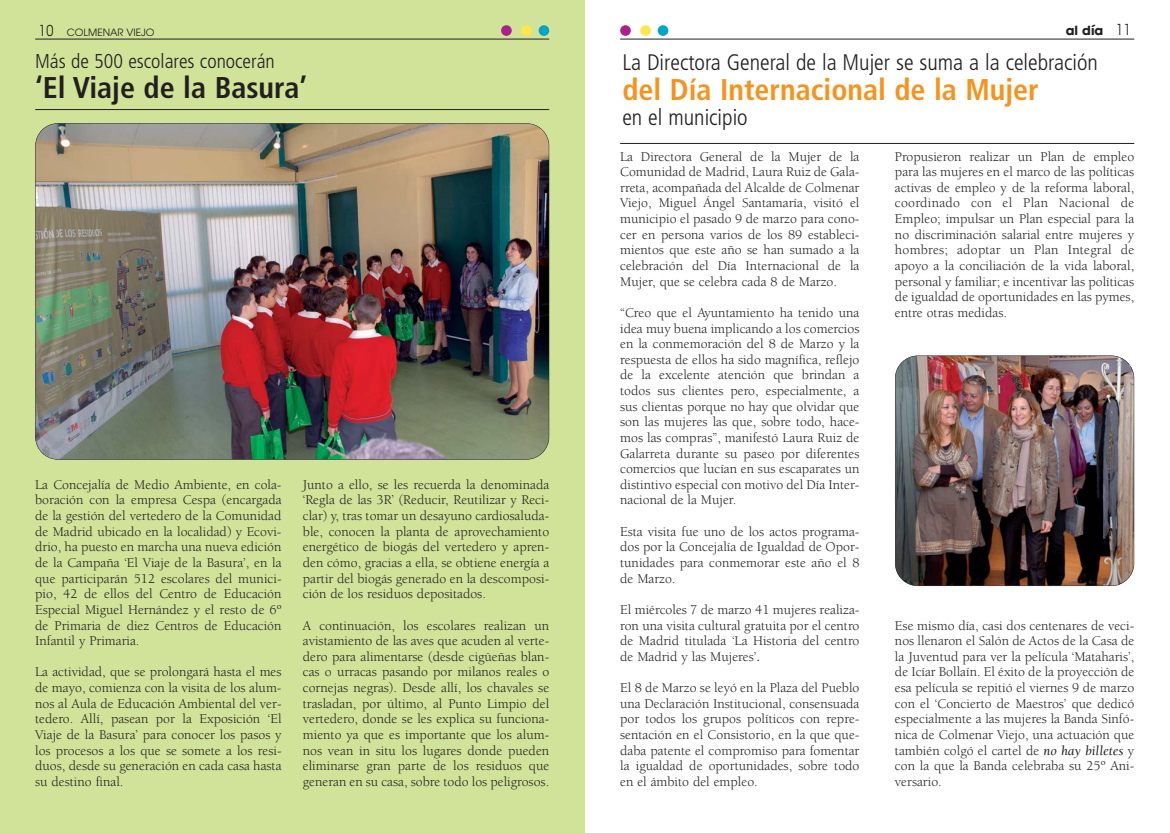
<style>
.page{position:relative;width:1170px;height:833px;background:#fff}
.page>*{position:absolute;margin:0;border:0;box-sizing:border-box;transform-origin:0 0}
.t1{font:700 condensed 30px "Frutiger";color:#f7931d}
.t2{font:700 condensed 30px "Frutiger";color:#231f20}
.t3{font:300 condensed 22.5px "Frutiger";color:#231f20}
.t4{font:300 condensed 20px "Frutiger";color:#231f20}
.t5{font:13.75px/15.6px "Berkeley";color:#231f20;text-align:justify}
.t6{font:700 12.5px "Avant Garde";color:#231f20}
.t7{font:10px "Avant Garde";color:#231f20}
.s1{font-size:15px}
.s2{font-weight:400;font-size:15px}
.s3{font-weight:700;color:#2b3795}
.s4{font-style:italic}
</style>
<div class="page">
<div style="left:0;top:0;width:584px;height:833px;background:#d1e399"></div>
<div style="left:620px;top:25px;width:10px;height:11px;background:#ab208e;border-radius:50%"></div>
<div style="left:640px;top:25px;width:10px;height:11px;background:#ffe64f;border-radius:50%"></div>
<div style="left:657px;top:25px;width:11px;height:11px;background:#00a5c7;border-radius:50%"></div>
<hr style="left:620px;top:39px;width:514px;height:1px;background:#231f20">
<hr style="left:35px;top:39px;width:514px;height:1px;background:#231f20">
<div style="left:501px;top:25px;width:10px;height:11px;background:#ab208e;border-radius:50%"></div>
<div style="left:521px;top:25px;width:10px;height:11px;background:#ffe64f;border-radius:50%"></div>
<div style="left:538px;top:25px;width:11px;height:11px;background:#00a5c7;border-radius:50%"></div>
<img style="left:36px;top:123px;width:513px;height:336px;border-radius:23px">
<img style="left:895px;top:356px;width:238px;height:230px;border-radius:23px">
<div style="left:894px;top:355px;width:240px;height:231px;border:1px solid #231f20;border-radius:23px"></div>
<hr style="left:35px;top:109px;width:514px;height:1px;background:#231f20">
<hr style="left:620px;top:143px;width:514px;height:1px;background:#231f20">
<p class="t7" style="left:39px;top:29px;width:117px"><span class="s1">10</span> COLMENAR VIEJO</p>
<p class="t6" style="left:1065px;top:26px;width:66px">al día <span class="s2">11</span></p>
<h3 class="t4" style="left:35px;top:53px;width:241px">Más de 500 escolares conocerán</h3>
<h1 class="t2" style="left:35px;top:76px;width:273px">‘El Viaje de la Basura’</h1>
<p class="t5" style="left:35px;top:478px;width:248px">La Concejalía de Medio Ambiente, en cola&shy;boración con la empresa Cespa (encargada de la gestión del vertedero de la Comunidad de Madrid ubicado en la localidad) y Ecovi&shy;drio, ha puesto en marcha una nueva edición de la Campaña ‘El Viaje de la Basura’, en la que participarán 512 escolares del munici&shy;pio, 42 de ellos del Centro de Educación Especial Miguel Hernández y el resto de 6º de Primaria de diez Centros de Educación Infantil y Primaria.</p>
<p class="t5" style="left:35px;top:665px;width:248px">La actividad, que se prolongará hasta el mes de mayo, comienza con la visita de los alum&shy;nos al Aula de Educación Ambiental del ver&shy;tedero. Allí, pasean por la Exposición ‘El Viaje de la Basura’ para conocer los pasos y los procesos a los que se somete a los resi&shy;duos, desde su generación en cada casa hasta su destino final.</p>
<p class="t5" style="left:303px;top:478px;width:248px">Junto a ello, se les recuerda la denominada ‘Regla de las 3R’ (Reducir, Reutilizar y Reci&shy;clar) y, tras tomar un desayuno cardiosaluda&shy;ble, conocen la planta de aprovechamiento energético de biogás del vertedero y apren&shy;den cómo, gracias a ella, se obtiene energía a partir del biogás generado en la descomposi&shy;ción de los residuos depositados.</p>
<p class="t5" style="left:303px;top:618px;width:248px">A continuación, los escolares realizan un avistamiento de las aves que acuden al verte&shy;dero para alimentarse (desde cigüeñas blan&shy;cas o urracas pasando por milanos reales o cornejas negras). Desde allí, los chavales se trasladan, por último, al Punto Limpio del vertedero, donde se les explica su funciona&shy;miento ya que es importante que los alum&shy;nos vean in situ los lugares donde pueden eliminarse gran parte de los residuos que generan en su casa, sobre todo los peligrosos.</p>
<h2 class="t3" style="left:622px;top:53px;width:477px">La Directora General de la Mujer se suma a la celebración</h2>
<h1 class="t1" style="left:622px;top:78px;width:418px">del Día Internacional de la Mujer</h1>
<h2 class="t3" style="left:622px;top:108px;width:127px">en el municipio</h2>
<p class="t5" style="left:620px;top:150px;width:241px">La Directora General de la Mujer de la Comunidad de Madrid, Laura Ruiz de Gala&shy;rreta, acompañada del Alcalde de Colmenar Viejo, Miguel Ángel Santamaría, visitó el municipio el pasado 9 de marzo para cono&shy;cer en persona varios de los 89 estableci&shy;mientos que este año se han sumado a la celebración del Día Internacional de la Mujer, que se celebra cada 8 de Marzo.</p>
<p class="t5" style="left:620px;top:306px;width:241px">“Creo que el Ayuntamiento ha tenido una idea muy buena implicando a los comercios en la conmemoración del 8 de Marzo y la respuesta de ellos ha sido magnífica, reflejo de la excelente atención que brindan a todos sus clientes pero, especialmente, a sus clientas porque no hay que olvidar que son las mujeres las que, sobre todo, hace&shy;mos las compras”, manifestó Laura Ruiz de Galarreta durante su paseo por diferentes comercios que lucían en sus escaparates un distintivo especial con motivo del Día Inter&shy;nacional de la Mujer.</p>
<p class="t5" style="left:620px;top:525px;width:241px">Esta visita fue uno de los actos programa&shy;dos por la Concejalía de Igualdad de Opor&shy;tunidades para conmemorar este año el 8 de Marzo.</p>
<p class="t5" style="left:620px;top:603px;width:241px">El miércoles 7 de marzo 41 mujeres realiza&shy;ron una visita cultural gratuita por el centro de Madrid titulada ‘La Historia del centro de Madrid y las Mujeres’<span class="s3">.</span></p>
<p class="t5" style="left:620px;top:681px;width:241px">El 8 de Marzo se leyó en la Plaza del Pueblo una Declaración Institucional, consensuada por todos los grupos políticos con repre&shy;sentación en el Consistorio, en la que que&shy;daba patente el compromiso para fomentar la igualdad de oportunidades, sobre todo en el ámbito del empleo.</p>
<p class="t5" style="left:894px;top:150px;width:241px">Propusieron realizar un Plan de empleo para las mujeres en el marco de las políticas activas de empleo y de la reforma laboral, coordinado con el Plan Nacional de Empleo; impulsar un Plan especial para la no discriminación salarial entre mujeres y hombres; adoptar un Plan Integral de apoyo a la conciliación de la vida laboral, personal y familiar; e incentivar las políticas de igualdad de oportunidades en las pymes, entre otras medidas.</p>
<p class="t5" style="left:894px;top:618px;width:241px">Ese mismo día, casi dos centenares de veci&shy;nos llenaron el Salón de Actos de la Casa de la Juventud para ver la película ‘Mataharis’, de Icíar Bollaín. El éxito de la proyección de esa película se repitió el viernes 9 de marzo con el ‘Concierto de Maestros’ que dedicó especialmente a las mujeres la Banda Sinfó&shy;nica de Colmenar Viejo, una actuación que también colgó el cartel de <span class="s4">no hay billetes</span> y con la que la Banda celebraba su 25º Ani&shy;versario.</p>
</div>
